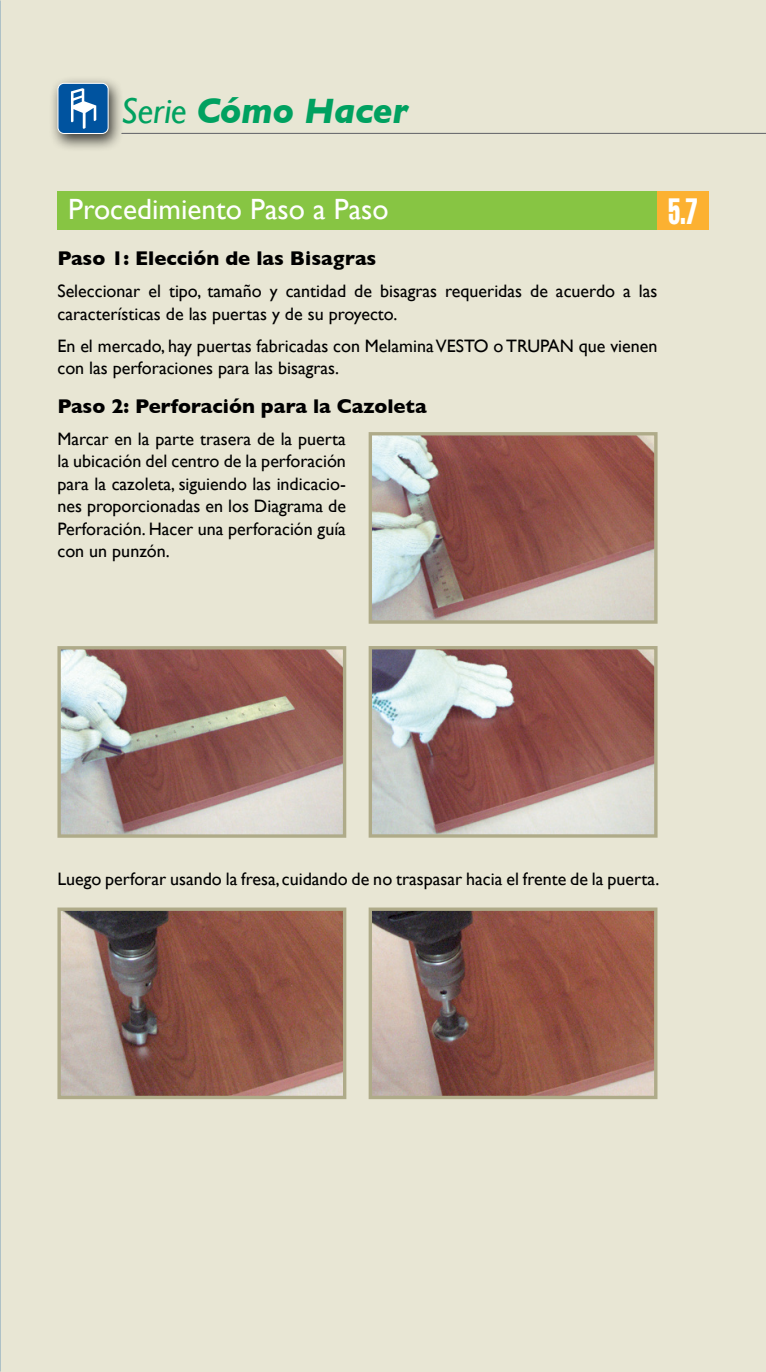
<style>
.page{position:relative;width:766px;height:1372px;background:#fff}
.page>*{position:absolute;margin:0;border:0;box-sizing:border-box;transform-origin:0 0}
.t1{font:italic 700 36px "Gill Sans";letter-spacing:-.01em;color:#00a160}
.t2{font:36px "Helvetica LT Std Comp";color:#fff;scale:.7 1}
.t3{font:29.25px "Gill Sans";color:#fff}
.t4{font:700 20.25px "Gill Sans";color:#000}
.t5{font:18px/22.5px "Gill Sans";color:#000}
.s1{font-weight:400}
</style>
<div class="page">
<div style="left:0;top:0;width:765px;height:1371px;background:#e8e6d4"></div>
<div style="left:57px;top:191px;width:651px;height:39px;background:#87c543"></div>
<div style="left:657px;top:191px;width:51px;height:39px;background:#fcb131"></div>
<img style="left:61px;top:650px;width:281px;height:183px">
<div style="left:57px;top:646px;width:289px;height:191px;border:3px solid #afab89"></div>
<img style="left:372px;top:650px;width:281px;height:183px">
<div style="left:368px;top:646px;width:289px;height:191px;border:3px solid #afab89"></div>
<img style="left:372px;top:436px;width:281px;height:183px">
<div style="left:368px;top:432px;width:289px;height:191px;border:3px solid #afab89"></div>
<img style="left:61px;top:911px;width:281px;height:184px">
<div style="left:57px;top:907px;width:289px;height:192px;border:3px solid #afab89"></div>
<img style="left:372px;top:911px;width:281px;height:184px">
<div style="left:368px;top:907px;width:289px;height:192px;border:3px solid #afab89"></div>
<hr style="left:122px;top:133px;width:643px;height:1px;background:#6d6e71">
<div style="left:48px;top:76px;width:76px;height:76px;background:#000;opacity:.75"></div>
<div style="left:58px;top:83px;width:50px;height:50px;background:#00539f;border-radius:6px"></div>
<div style="left:57px;top:83px;width:52px;height:51px;border:1px solid #fff;border-radius:6px"></div>
<svg style="left:71px;top:88px;width:25px;height:41px"></svg>
<h1 class="t1" style="left:121px;top:90px;width:288px"><span class="s1">Serie</span> Cómo Hacer</h1>
<h2 class="t3" style="left:68px;top:192px;width:322px">Procedimiento Paso a Paso</h2>
<h1 class="t2" style="left:668px;top:188px;width:43px">5.7</h1>
<p class="t4" style="left:57px;top:246px;width:320px">Paso 1: Elección de las Bisagras</p>
<p class="t5" style="left:57px;top:280px;width:601px">Seleccionar el tipo, tamaño y cantidad de bisagras requeridas de acuerdo a las características de las puertas y de su proyecto.</p>
<p class="t5" style="left:57px;top:334px;width:601px">En el mercado, hay puertas fabricadas con Melamina VESTO o TRUPAN que vienen con las perforaciones para las bisagras.</p>
<p class="t4" style="left:57px;top:394px;width:370px">Paso 2: Perforación para la Cazoleta</p>
<p class="t5" style="left:57px;top:427px;width:290px;text-align:justify">Marcar en la parte trasera de la puerta la ubicación del centro de la perforación para la cazoleta, siguiendo las indicacio&shy;nes proporcionadas en los Diagrama de Perforación. Hacer una perforación guía con un punzón.</p>
<p class="t5" style="left:57px;top:867px;width:603px">Luego perforar usando la fresa, cuidando de no traspasar hacia el frente de la puerta.</p>
</div>
